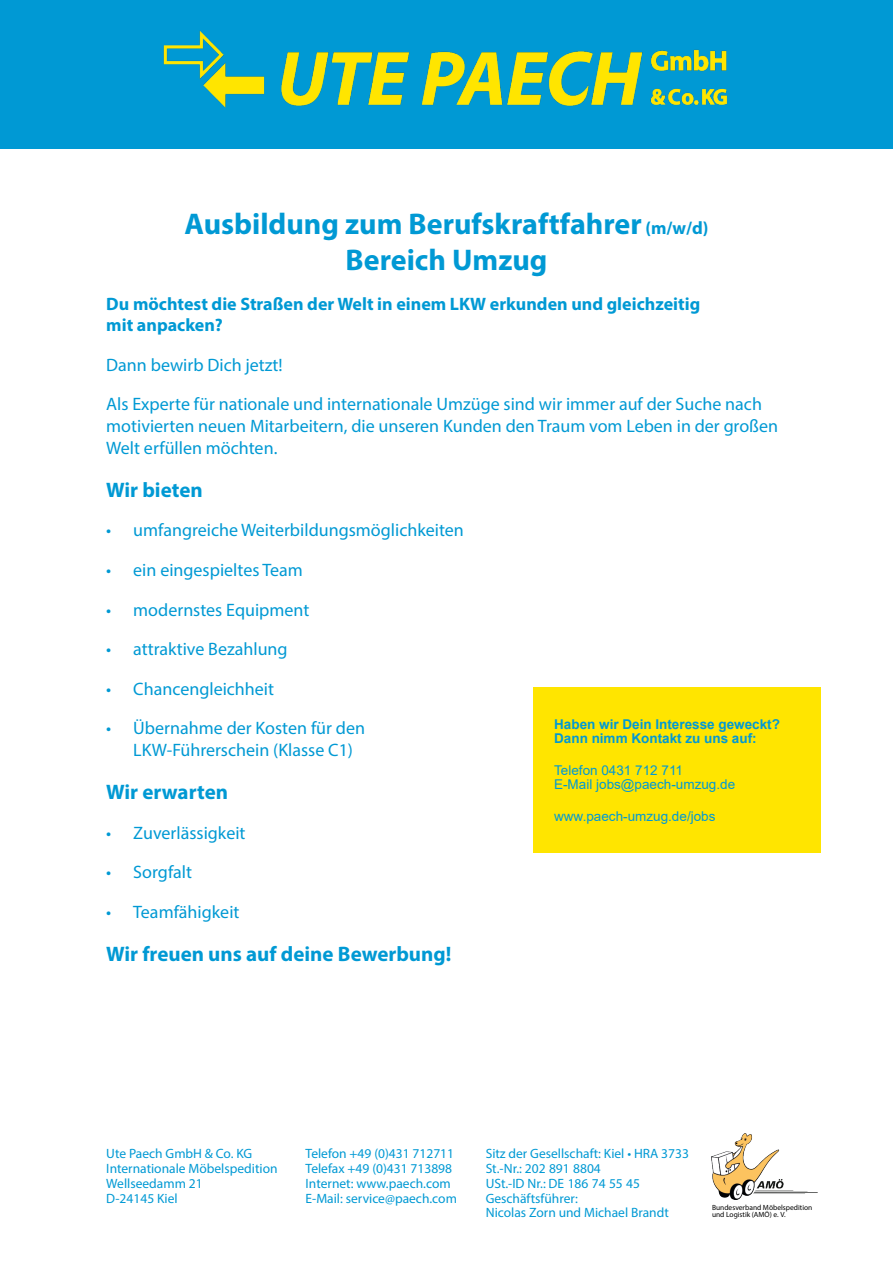
<style>
.page{position:relative;width:893px;height:1263px;background:#fff}
.page>*{position:absolute;margin:0;border:0;box-sizing:border-box;transform-origin:0 0}
.t1{font:700 30px/36px "Myriad Pro";color:#0099d4;text-align:center}
.t2{font:700 21px "Myriad Pro";color:#0099d4}
.t3{font:18px/21.6px "Myriad Pro";color:#0099d4}
.t4{font:700 18px/21.6px "Myriad Pro";color:#0099d4}
.t5{font:13.5px/15px "Myriad Pro";color:#0099d4}
.t6{font:13.5px/14px "Arial";color:#0099d4}
.t7{font:700 13.5px/14px "Arial";color:#0099d4}
.t8{font:7.5px/7.8px "Myriad Pro";color:#000}
.s1{font-size:18px}
</style>
<div class="page">
<div style="left:0;top:0;width:893px;height:149px;background:#0099d4"></div>
<div style="left:533px;top:687px;width:287px;height:166px;background:#ffe500"></div>
<img style="left:163px;top:31px;width:565px;height:77px">
<img style="left:711px;top:1133px;width:106px;height:66px">
<h1 class="t1" style="left:184px;top:208px;width:526px">Ausbildung zum Berufskraftfahrer <span class="s1">(m/w/d)<br></span>Bereich Umzug</h1>
<p class="t4" style="left:106px;top:294px;width:595px">Du möchtest die Straßen der Welt in einem LKW erkunden und gleichzeitig mit anpacken?</p>
<p class="t3" style="left:106px;top:346px;width:657px;line-height:39.6px">Dann bewirb Dich jetzt!<br>Als Experte für nationale und internationale Umzüge sind wir immer auf der Suche nach</p>
<p class="t3" style="left:106px;top:417px;width:673px">motivierten neuen Mitarbeitern, die unseren Kunden den Traum vom Leben in der großen<br>Welt erfüllen möchten.</p>
<p class="t2" style="left:106px;top:481px;width:98px">Wir bieten</p>
<p class="t3" style="left:106px;top:521px;width:359px">• umfangreiche Weiterbildungsmöglichkeiten</p>
<p class="t3" style="left:106px;top:561px;width:198px">• ein eingespieltes Team</p>
<p class="t3" style="left:106px;top:600px;width:205px">• modernstes Equipment</p>
<p class="t3" style="left:106px;top:640px;width:183px">• attraktive Bezahlung</p>
<p class="t3" style="left:106px;top:679px;width:169px">• Chancengleichheit</p>
<p class="t3" style="left:133px;top:719px;width:233px;text-indent:-27px">• Übernahme der Kosten für den<br>LKW-Führerschein (Klasse C1)</p>
<p class="t2" style="left:106px;top:783px;width:123px">Wir erwarten</p>
<p class="t3" style="left:106px;top:823px;width:141px">• Zuverlässigkeit</p>
<p class="t3" style="left:106px;top:863px;width:87px">• Sorgfalt</p>
<p class="t3" style="left:106px;top:903px;width:135px">• Teamfähigkeit</p>
<p class="t2" style="left:106px;top:945px;width:347px">Wir freuen uns auf deine Bewerbung!</p>
<p class="t7" style="left:554px;top:719px;width:227px">Haben wir Dein Interesse geweckt?<br>Dann nimm Kontakt zu uns auf:</p>
<p class="t6" style="left:554px;top:764px;width:183px">Telefon 0431 712 711<br>E-Mail jobs@paech-umzug.de</p>
<p class="t6" style="left:554px;top:810px;width:163px">www.paech-umzug.de/jobs</p>
<p class="t5" style="left:106px;top:1147px;width:173px">Ute Paech GmbH &amp; Co. KG<br>Internationale Möbelspedition<br>Wellseedamm 21<br>D-24145 Kiel</p>
<p class="t5" style="left:306px;top:1147px;width:153px">Telefon +49 (0)431 712711<br>Telefax +49 (0)431 713898<br>Internet: www.paech.com<br>E-Mail: service@paech.com</p>
<p class="t5" style="left:486px;top:1147px;width:205px">Sitz der Gesellschaft: Kiel • HRA 3733<br>St.-Nr.: 202 891 8804<br>USt.-ID Nr.: DE 186 74 55 45<br>Geschäftsführer:<br>Nicolas Zorn und Michael Brandt</p>
<p class="t8" style="left:712px;top:1204px;width:102px">Bundesverband Möbelspedition und Logistik (AMÖ) e. V.</p>
</div>
